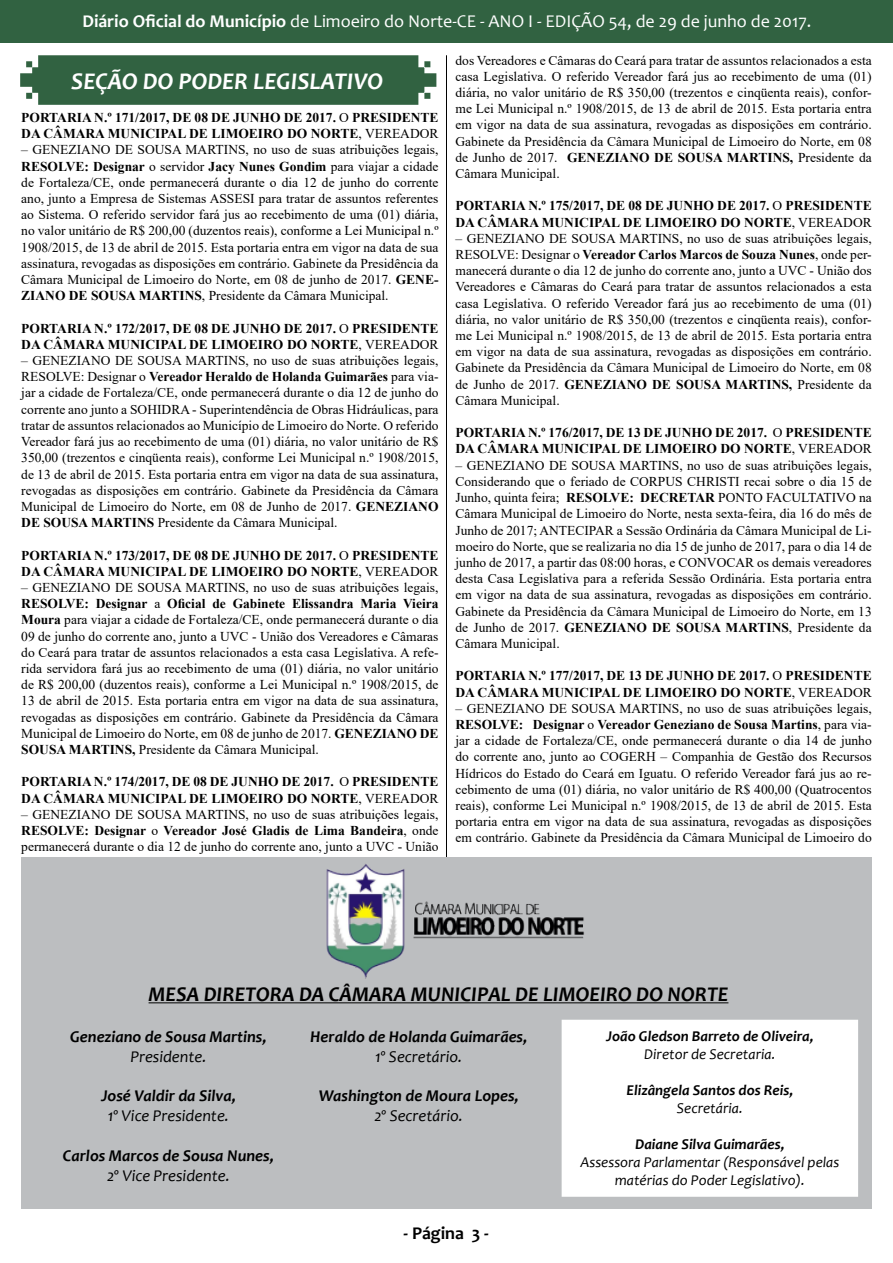
<style>
.page{position:relative;width:893px;height:1263px;background:#fff}
.page>*{position:absolute;margin:0;border:0;box-sizing:border-box;transform-origin:0 0}
.t1{font:italic 700 24px "Candara";color:#fff}
.t2{font:italic 700 21px "Candara";color:#000}
.t3{font:18px "Candara";color:#fff}
.t4{font:700 18px "Candara";color:#000}
.t5{font:italic 700 16.5px "Candara";color:#000}
.t6{font:italic 16.5px "Candara";color:#000}
.t7{font:italic 15px/18px "Candara";color:#000;text-align:center}
.t8{font:italic 700 15px "Candara";color:#000}
.t9{font:13.5px/16.2px "Times New Roman";color:#000;text-align:justify}
.t10{font:700 13.5px/16.2px "Times New Roman";color:#000}
.s1{font-weight:700}
.s2{font-weight:400}
</style>
<div class="page">
<div style="left:0;top:0;width:892px;height:42px;background:#316241"></div>
<hr style="left:446px;top:55px;width:1px;height:1153px;background:#000">
<hr style="left:21px;top:1208px;width:851px;height:1px;background:#000">
<svg style="left:20px;top:55px;width:416px;height:50px;background:#3c6a4b"></svg>
<div style="left:21px;top:856px;width:851px;height:352px;background:#bcbec0"></div>
<hr style="left:149px;top:1002px;width:579px;height:1px;background:#000">
<div style="left:562px;top:1020px;width:296px;height:177px;background:#fff;border:2px solid #fff"></div>
<img style="left:326px;top:864px;width:258px;height:115px">
<h3 class="t3" style="left:82px;top:10px;width:731px"><span class="s1">Diário Oficial do Município</span> de Limoeiro do Norte-CE - ANO I - EDIÇÃO 54, de 29 de junho de 2017.</h3>
<h1 class="t1" style="left:71px;top:66px;width:313px">SEÇÃO DO PODER LEGISLATIVO</h1>
<p class="t10" style="left:21px;top:109px;width:419px">PORTARIA N.º 171/2017, DE 08 DE JUNHO DE 2017. <span class="s2">O</span> PRESIDENTE<br>DA CÂMARA MUNICIPAL DE LIMOEIRO DO NORTE<span class="s2">, VEREADOR</span></p>
<p class="t9" style="left:21px;top:141px;width:419px">– GENEZIANO DE SOUSA MARTINS, no uso de suas atribuições legais, <span class="s1">RESOLVE: Designar</span> o servidor <span class="s1">Jacy Nunes Gondim</span> para viajar a cidade de Fortaleza/CE, onde permanecerá durante o dia 12 de junho do corrente ano, junto a Empresa de Sistemas ASSESI para tratar de assuntos referentes ao Sistema. O referido servidor fará jus ao recebimento de uma (01) diária, no valor unitário de R$ 200,00 (duzentos reais), conforme a Lei Municipal n.º 1908/2015, de 13 de abril de 2015. Esta portaria entra em vigor na data de sua assinatura, revogadas as disposições em contrário. Gabinete da Presidência da Câmara Municipal de Limoeiro do Norte, em 08 de junho de 2017. <span class="s1">GENE-ZIANO DE SOUSA MARTINS</span>, Presidente da Câmara Municipal.</p>
<p class="t10" style="left:21px;top:320px;width:419px">PORTARIA N.º 172/2017, DE 08 DE JUNHO DE 2017. <span class="s2">O</span> PRESIDENTE<br>DA CÂMARA MUNICIPAL DE LIMOEIRO DO NORTE<span class="s2">, VEREADOR</span></p>
<p class="t9" style="left:21px;top:352px;width:419px">– GENEZIANO DE SOUSA MARTINS, no uso de suas atribuições legais, RESOLVE: Designar o <span class="s1">Vereador Heraldo de Holanda Guimarães</span> para via&shy;jar a cidade de Fortaleza/CE, onde permanecerá durante o dia 12 de junho do corrente ano junto a SOHIDRA - Superintendência de Obras Hidráulicas, para tratar de assuntos relacionados ao Município de Limoeiro do Norte. O referido Vereador fará jus ao recebimento de uma (01) diária, no valor unitário de R$ 350,00 (trezentos e cinqüenta reais), conforme Lei Municipal n.º 1908/2015, de 13 de abril de 2015. Esta portaria entra em vigor na data de sua assinatura, revogadas as disposições em contrário. Gabinete da Presidência da Câmara Municipal de Limoeiro do Norte, em 08 de Junho de 2017. <span class="s1">GENEZIANO DE SOUSA MARTINS</span> Presidente da Câmara Municipal.</p>
<p class="t10" style="left:21px;top:546px;width:419px">PORTARIA N.º 173/2017, DE 08 DE JUNHO DE 2017. <span class="s2">O</span> PRESIDENTE<br>DA CÂMARA MUNICIPAL DE LIMOEIRO DO NORTE<span class="s2">, VEREADOR</span></p>
<p class="t9" style="left:21px;top:579px;width:419px">– GENEZIANO DE SOUSA MARTINS, no uso de suas atribuições legais, <span class="s1">RESOLVE: Designar</span> a <span class="s1">Oficial de Gabinete Elissandra Maria Vieira Moura</span> para viajar a cidade de Fortaleza/CE, onde permanecerá durante o dia 09 de junho do corrente ano, junto a UVC - União dos Vereadores e Câmaras do Ceará para tratar de assuntos relacionados a esta casa Legislativa. A refe&shy;rida servidora fará jus ao recebimento de uma (01) diária, no valor unitário de R$ 200,00 (duzentos reais), conforme a Lei Municipal n.º 1908/2015, de 13 de abril de 2015. Esta portaria entra em vigor na data de sua assinatura, revogadas as disposições em contrário. Gabinete da Presidência da Câmara Municipal de Limoeiro do Norte, em 08 de junho de 2017. <span class="s1">GENEZIANO DE SOUSA MARTINS,</span> Presidente da Câmara Municipal.</p>
<p class="t10" style="left:21px;top:773px;width:419px">PORTARIA N.º 174/2017, DE 08 DE JUNHO DE 2017. <span class="s2">O</span> PRESIDENTE<br>DA CÂMARA MUNICIPAL DE LIMOEIRO DO NORTE<span class="s2">, VEREADOR</span></p>
<p class="t9" style="left:21px;top:806px;width:419px">– GENEZIANO DE SOUSA MARTINS, no uso de suas atribuições legais, <span class="s1">RESOLVE: Designar</span> o <span class="s1">Vereador José Gladis de Lima Bandeira</span>, onde permanecerá durante o dia 12 de junho do corrente ano, junto a UVC - União</p>
<p class="t9" style="left:455px;top:52px;width:418px">dos Vereadores e Câmaras do Ceará para tratar de assuntos relacionados a esta casa Legislativa. O referido Vereador fará jus ao recebimento de uma (01) diária, no valor unitário de R$ 350,00 (trezentos e cinqüenta reais), confor&shy;me Lei Municipal n.º 1908/2015, de 13 de abril de 2015. Esta portaria entra em vigor na data de sua assinatura, revogadas as disposições em contrário.<br>Gabinete da Presidência da Câmara Municipal de Limoeiro do Norte, em 08 de Junho de 2017. <span class="s1">GENEZIANO DE SOUSA MARTINS,</span> Presidente da Câmara Municipal.</p>
<p class="t10" style="left:455px;top:197px;width:418px">PORTARIA N.º 175/2017, DE 08 DE JUNHO DE 2017. <span class="s2">O</span> PRESIDENTE<br>DA CÂMARA MUNICIPAL DE LIMOEIRO DO NORTE<span class="s2">, VEREADOR</span></p>
<p class="t9" style="left:455px;top:230px;width:418px">– GENEZIANO DE SOUSA MARTINS, no uso de suas atribuições legais, RESOLVE: Designar o <span class="s1">Vereador Carlos Marcos de Souza Nunes</span>, onde per&shy;manecerá durante o dia 12 de junho do corrente ano, junto a UVC - União dos Vereadores e Câmaras do Ceará para tratar de assuntos relacionados a esta casa Legislativa. O referido Vereador fará jus ao recebimento de uma (01) diária, no valor unitário de R$ 350,00 (trezentos e cinqüenta reais), confor&shy;me Lei Municipal n.º 1908/2015, de 13 de abril de 2015. Esta portaria entra em vigor na data de sua assinatura, revogadas as disposições em contrário.<br>Gabinete da Presidência da Câmara Municipal de Limoeiro do Norte, em 08 de Junho de 2017. <span class="s1">GENEZIANO DE SOUSA MARTINS,</span> Presidente da Câmara Municipal.</p>
<p class="t10" style="left:455px;top:424px;width:418px">PORTARIA N.º 176/2017, DE 13 DE JUNHO DE 2017. <span class="s2">O</span> PRESIDENTE<br>DA CÂMARA MUNICIPAL DE LIMOEIRO DO NORTE<span class="s2">, VEREADOR</span></p>
<p class="t9" style="left:455px;top:457px;width:418px">– GENEZIANO DE SOUSA MARTINS, no uso de suas atribuições legais, Considerando que o feriado de CORPUS CHRISTI recai sobre o dia 15 de Junho, quinta feira; <span class="s1">RESOLVE: DECRETAR</span> PONTO FACULTATIVO na Câmara Municipal de Limoeiro do Norte, nesta sexta-feira, dia 16 do mês de Junho de 2017; ANTECIPAR a Sessão Ordinária da Câmara Municipal de Li&shy;moeiro do Norte, que se realizaria no dia 15 de junho de 2017, para o dia 14 de junho de 2017, a partir das 08:00 horas, e CONVOCAR os demais vereadores desta Casa Legislativa para a referida Sessão Ordinária. Esta portaria entra em vigor na data de sua assinatura, revogadas as disposições em contrário.<br>Gabinete da Presidência da Câmara Municipal de Limoeiro do Norte, em 13 de Junho de 2017. <span class="s1">GENEZIANO DE SOUSA MARTINS</span>, Presidente da Câmara Municipal.</p>
<p class="t10" style="left:455px;top:667px;width:418px">PORTARIA N.º 177/2017, DE 13 DE JUNHO DE 2017. <span class="s2">O</span> PRESIDENTE<br>DA CÂMARA MUNICIPAL DE LIMOEIRO DO NORTE<span class="s2">, VEREADOR</span></p>
<p class="t9" style="left:455px;top:700px;width:418px">– GENEZIANO DE SOUSA MARTINS, no uso de suas atribuições legais, <span class="s1">RESOLVE: Designar</span> o <span class="s1">Vereador Geneziano de Sousa Martins</span>, para via&shy;jar a cidade de Fortaleza/CE, onde permanecerá durante o dia 14 de junho do corrente ano, junto ao COGERH – Companhia de Gestão dos Recursos Hídricos do Estado do Ceará em Iguatu. O referido Vereador fará jus ao re&shy;cebimento de uma (01) diária, no valor unitário de R$ 400,00 (Quatrocentos reais), conforme Lei Municipal n.º 1908/2015, de 13 de abril de 2015. Esta portaria entra em vigor na data de sua assinatura, revogadas as disposições em contrário. Gabinete da Presidência da Câmara Municipal de Limoeiro do</p>
<h2 class="t2" style="left:149px;top:981px;width:581px">MESA DIRETORA DA CÂMARA MUNICIPAL DE LIMOEIRO DO NORTE</h2>
<p class="t8" style="left:606px;top:1026px;width:209px">João Gledson Barreto de Oliveira,</p>
<p class="t7" style="left:644px;top:1045px;width:133px">Diretor de Secretaria.</p>
<p class="t8" style="left:626px;top:1080px;width:168px">Elizângela Santos dos Reis,</p>
<p class="t7" style="left:677px;top:1099px;width:67px">Secretária.</p>
<p class="t8" style="left:635px;top:1134px;width:151px">Daiane Silva Guimarães,</p>
<p class="t7" style="left:580px;top:1153px;width:260px">Assessora Parlamentar (Responsável pelas matérias do Poder Legislativo).</p>
<p class="t5" style="left:310px;top:1026px;width:219px">Heraldo de Holanda Guimarães,</p>
<p class="t6" style="left:375px;top:1046px;width:89px">1º Secretário.</p>
<p class="t5" style="left:319px;top:1086px;width:202px">Washington de Moura Lopes,</p>
<p class="t6" style="left:374px;top:1105px;width:90px">2º Secretário.</p>
<p class="t5" style="left:70px;top:1026px;width:198px">Geneziano de Sousa Martins,</p>
<p class="t6" style="left:130px;top:1046px;width:78px">Presidente.</p>
<p class="t5" style="left:101px;top:1086px;width:136px">José Valdir da Silva,</p>
<p class="t6" style="left:108px;top:1105px;width:123px">1º Vice Presidente.</p>
<p class="t5" style="left:63px;top:1145px;width:212px">Carlos Marcos de Sousa Nunes,</p>
<p class="t6" style="left:107px;top:1165px;width:124px">2º Vice Presidente.</p>
<h3 class="t4" style="left:404px;top:1222px;width:87px">- Página 3 -</h3>
</div>
